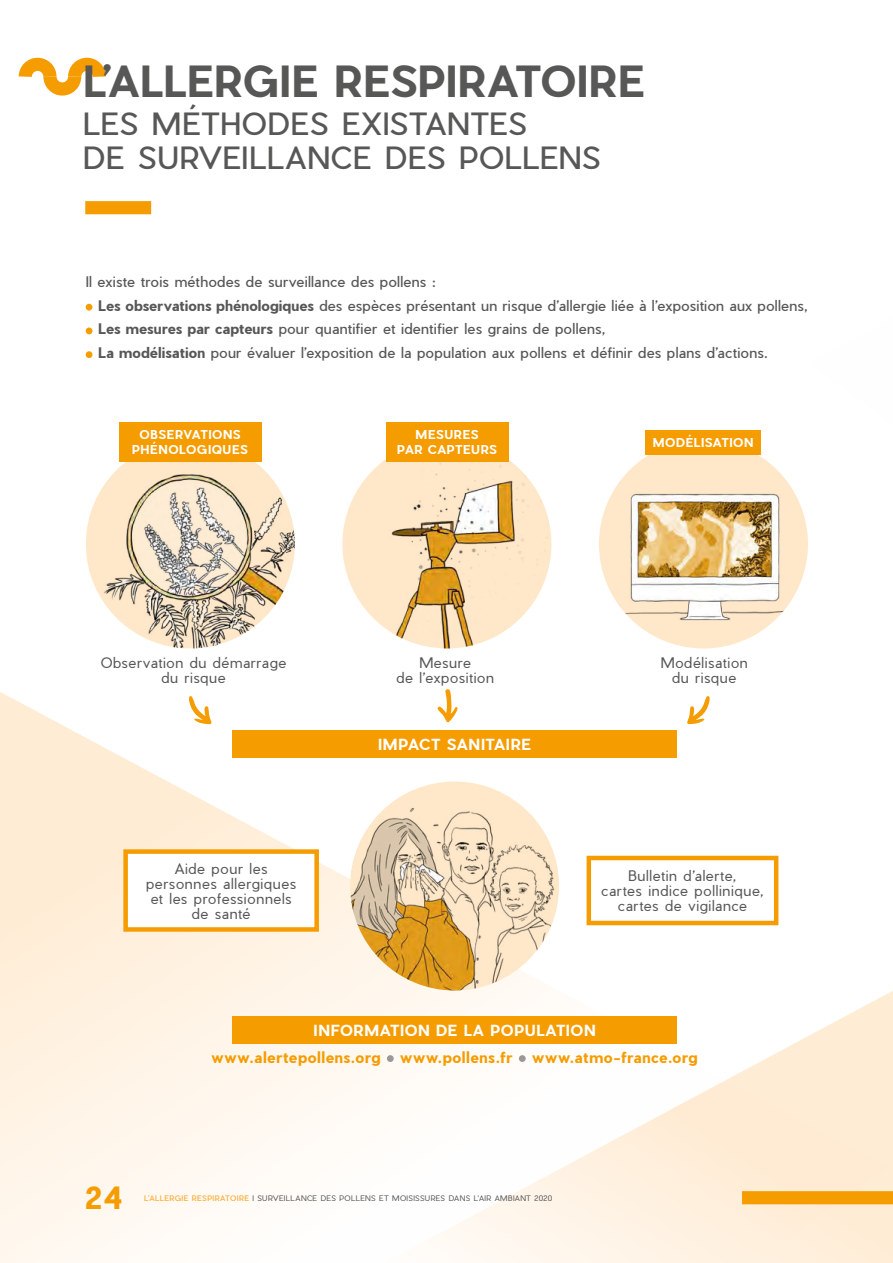
<style>
.page{position:relative;width:893px;height:1263px;background:#fff}
.page>*{position:absolute;margin:0;border:0;box-sizing:border-box;transform-origin:0 0}
.t1{font:700 42px "Pier Sans";letter-spacing:.01em;color:#575756}
.t2{font:30px/34.5px "Pier Sans";letter-spacing:.025em;color:#575756}
.t3{font:700 30px "Pier Sans";color:#f59c00}
.t4{font:700 15px "Pier Sans";letter-spacing:.045em;color:#f59c00}
.t5{font:700 15px "Pier Sans";letter-spacing:.04em;color:#fff}
.t6{font:14.25px/23.7px "Pier Sans";letter-spacing:.025em;color:#575756}
.t7{font:300 14.25px/15px "Pier Sans";letter-spacing:.045em;color:#575756;text-align:center}
.t8{font:700 12px/15px "Pier Sans";letter-spacing:.05em;color:#fff;text-align:center}
.t9{font:300 7.5px "Pier Sans";letter-spacing:.045em;color:#575756}
.s1{font-weight:700}
.s2{font-weight:500;color:#f9b142}
</style>
<div class="page">
<svg style="left:0;top:630px;width:779px;height:633px"></svg>
<svg style="left:196px;top:990px;width:697px;height:273px"></svg>
<svg style="left:18px;top:57px;width:88px;height:39px"></svg>
<div style="left:742px;top:1191px;width:151px;height:13px;background:#f59c00"></div>
<div style="left:86px;top:304px;width:6px;height:7px;background:#f59c00;border-radius:50%"></div>
<div style="left:86px;top:327px;width:6px;height:7px;background:#f59c00;border-radius:50%"></div>
<div style="left:86px;top:351px;width:6px;height:7px;background:#f59c00;border-radius:50%"></div>
<img style="left:86px;top:439px;width:209px;height:209px;border-radius:104px">
<div style="left:119px;top:422px;width:142px;height:39px;background:#f59c00"></div>
<div style="left:85px;top:657px;width:217px;height:26px;background:#fff"></div>
<img style="left:342px;top:439px;width:209px;height:209px;border-radius:104px">
<div style="left:386px;top:422px;width:122px;height:39px;background:#f59c00"></div>
<div style="left:375px;top:657px;width:141px;height:26px;background:#fff"></div>
<div style="left:599px;top:439px;width:209px;height:209px;background:#fee8c9;border-radius:50%"></div>
<img style="left:599px;top:469px;width:209px;height:175px">
<div style="left:645px;top:430px;width:116px;height:25px;background:#f59c00"></div>
<div style="left:647px;top:657px;width:114px;height:26px;background:#fff"></div>
<svg style="left:687px;top:696px;width:23px;height:28px"></svg>
<svg style="left:437px;top:688px;width:22px;height:35px"></svg>
<svg style="left:189px;top:696px;width:23px;height:28px"></svg>
<div style="left:232px;top:730px;width:445px;height:27px;background:#f59c00"></div>
<div style="left:232px;top:1016px;width:445px;height:27px;background:#f59c00"></div>
<div style="left:387px;top:1055px;width:7px;height:7px;background:#999;border-radius:50%"></div>
<div style="left:519px;top:1055px;width:7px;height:7px;background:#999;border-radius:50%"></div>
<div style="left:350px;top:781px;width:209px;height:209px;background:#fee8c9;border-radius:50%"></div>
<img style="left:350px;top:805px;width:209px;height:185px">
<div style="left:126px;top:851px;width:191px;height:78px;background:#fff"></div>
<div style="left:123px;top:849px;width:196px;height:83px;border:4px solid #f59c00"></div>
<div style="left:589px;top:858px;width:187px;height:65px;background:#fff"></div>
<div style="left:587px;top:856px;width:191px;height:69px;border:4px solid #f59c00"></div>
<div style="left:85px;top:201px;width:66px;height:13px;background:#f59c00"></div>
<h1 class="t1" style="left:83px;top:53px;width:563px">L’ALLERGIE RESPIRATOIRE</h1>
<h2 class="t2" style="left:83px;top:107px;width:519px">LES MÉTHODES EXISTANTES<br>DE SURVEILLANCE DES POLLENS</h2>
<p class="t6" style="left:98px;top:270px;width:711px;text-indent:-13px">Il existe trois méthodes de surveillance des pollens :<br><span class="s1">Les observations phénologiques</span> des espèces présentant un risque d’allergie liée à l’exposition aux pollens, <span class="s1">Les mesures par capteurs</span> pour quantifier et identifier les grains de pollens,<br><span class="s1">La modélisation</span> pour évaluer l’exposition de la population aux pollens et définir des plans d’actions.</p>
<p class="t8" style="left:132px;top:427px;width:117px">OBSERVATIONS<br>PHÉNOLOGIQUES</p>
<p class="t7" style="left:101px;top:655px;width:187px">Observation du démarrage du risque</p>
<p class="t8" style="left:397px;top:427px;width:101px">MESURES<br>PAR CAPTEURS</p>
<p class="t7" style="left:396px;top:655px;width:99px">Mesure<br>de l’exposition</p>
<p class="t5" style="left:378px;top:734px;width:154px">IMPACT SANITAIRE</p>
<p class="t8" style="left:653px;top:435px;width:102px">MODÉLISATION</p>
<p class="t7" style="left:661px;top:655px;width:88px">Modélisation du risque</p>
<p class="t7" style="left:146px;top:861px;width:151px">Aide pour les personnes allergiques et les professionnels de santé</p>
<p class="t7" style="left:601px;top:868px;width:164px">Bulletin d’alerte,<br>cartes indice pollinique, cartes de vigilance</p>
<p class="t5" style="left:314px;top:1020px;width:284px">INFORMATION DE LA POPULATION</p>
<p class="t4" style="left:212px;top:1047px;width:171px">www.alertepollens.org</p>
<p class="t4" style="left:400px;top:1047px;width:114px">www.pollens.fr</p>
<p class="t4" style="left:532px;top:1047px;width:167px">www.atmo-france.org</p>
<h2 class="t3" style="left:85px;top:1177px;width:39px">24</h2>
<p class="t9" style="left:144px;top:1193px;width:409px"><span class="s2">L’ALLERGIE RESPIRATOIRE</span> I SURVEILLANCE DES POLLENS ET MOISISSURES DANS L’AIR AMBIANT 2020</p>
</div>
